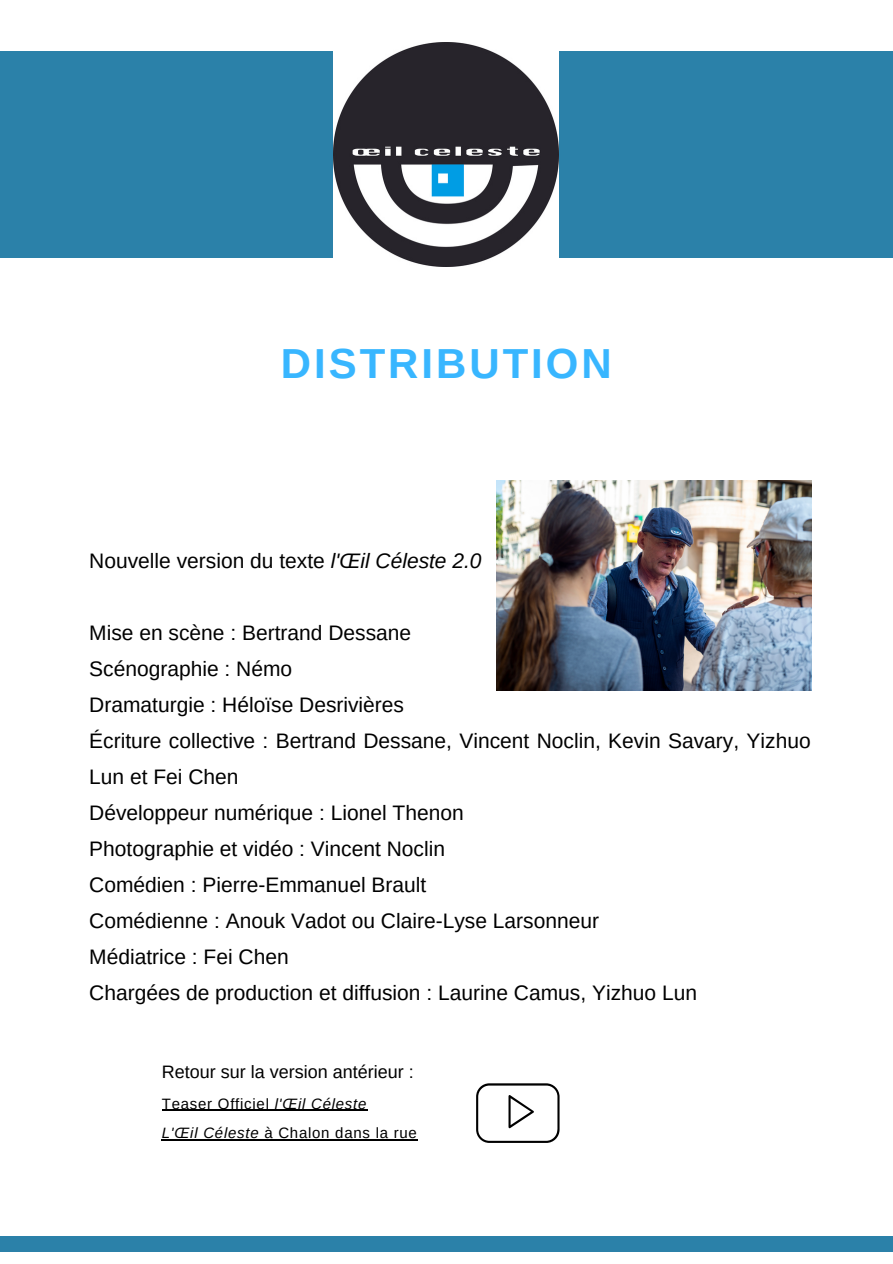
<style>
.page{position:relative;width:893px;height:1264px;background:#fff}
.page>*{position:absolute;margin:0;border:0;box-sizing:border-box;transform-origin:0 0}
.t1{font:700 42px "Arimo";letter-spacing:.07em;color:#38b6ff}
.t2{font:21px/36px "Arimo";color:#000}
.t3{font:18px "Arimo";color:#000}
.t4{font:15px/29.5px "Arimo";letter-spacing:.05em;color:#000}
.s1{font-style:italic}
</style>
<div class="page">
<div style="left:0;top:51px;width:892px;height:207px;background:#2b81a9"></div>
<img style="left:334px;top:42px;width:224px;height:225px">
<div style="left:0;top:1235px;width:892px;height:16px;background:#2b81a9"></div>
<hr style="left:162px;top:1109px;width:112px;height:1px;background:#000">
<svg style="left:274px;top:1109px;width:24px;height:1px"></svg>
<hr style="left:298px;top:1109px;width:69px;height:1px;background:#000">
<hr style="left:171px;top:1139px;width:93px;height:1px;background:#000">
<hr style="left:264px;top:1139px;width:153px;height:1px;background:#000">
<svg style="left:476px;top:1083px;width:83px;height:59px"></svg>
<img style="left:496px;top:480px;width:315px;height:210px">
<h1 class="t1" style="left:281px;top:340px;width:332px">DISTRIBUTION</h1>
<p class="t2" style="left:89px;top:543px;width:394px">Nouvelle version du texte <span class="s1">l'Œil Céleste 2.0</span></p>
<p class="t2" style="left:89px;top:615px;width:722px">Mise en scène : Bertrand Dessane<br>Scénographie : Némo<br>Dramaturgie : Héloïse Desrivières<br>Écriture collective : Bertrand Dessane, Vincent Noclin, Kevin Savary, Yizhuo Lun et Fei Chen<br>Développeur numérique : Lionel Thenon<br>Photographie et vidéo : Vincent Noclin<br>Comédien : Pierre-Emmanuel Brault<br>Comédienne : Anouk Vadot ou Claire-Lyse Larsonneur<br>Médiatrice : Fei Chen<br>Chargées de production et diffusion : Laurine Camus, Yizhuo Lun</p>
<p class="t3" style="left:162px;top:1062px;width:253px">Retour sur la version antérieur :</p>
<p class="t4" style="left:162px;top:1088px;width:256px">Teaser Officiel <span class="s1">l'Œil Céleste<br>L'Œil Céleste</span> à Chalon dans la rue</p>
</div>
